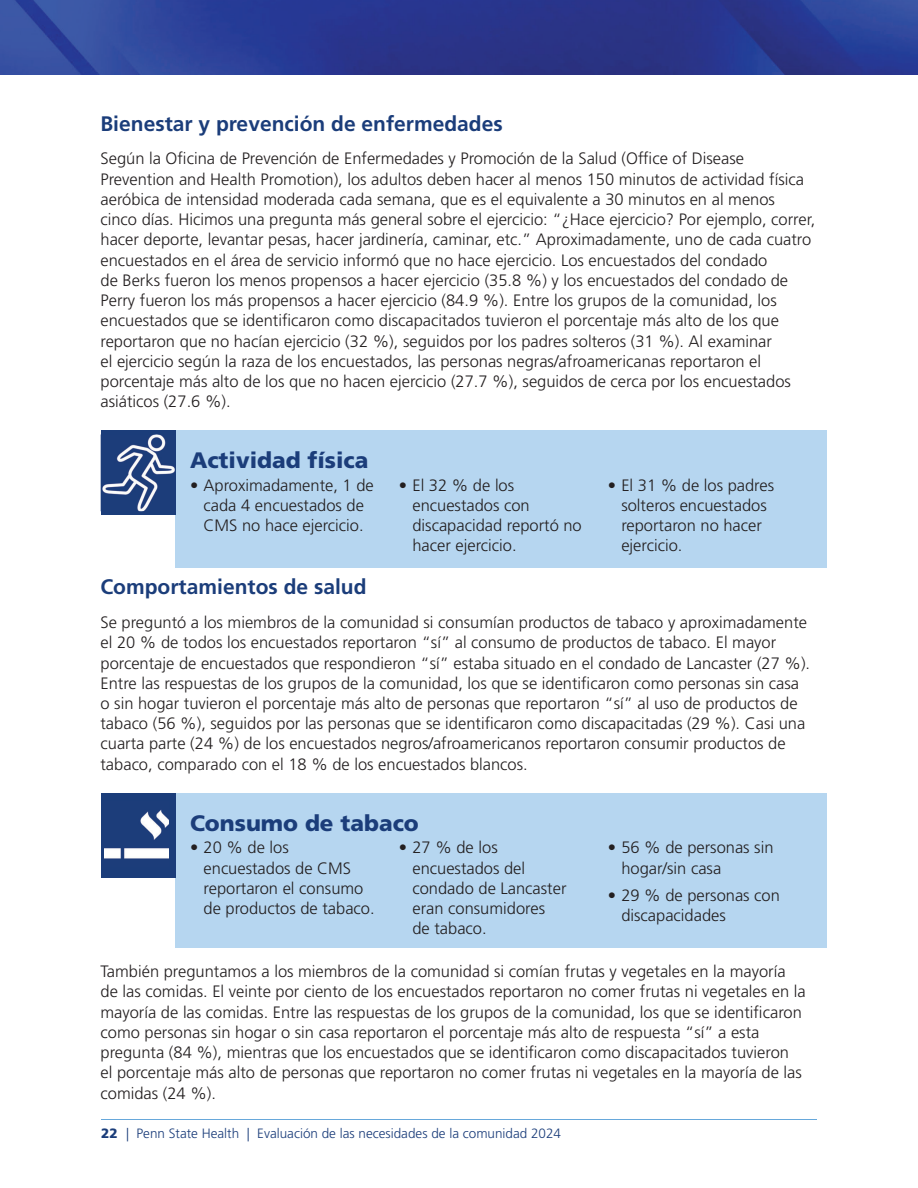
<style>
.page{position:relative;width:918px;height:1188px;background:#fff}
.page>*{position:absolute;margin:0;border:0;box-sizing:border-box;transform-origin:0 0}
.t1{font:900 22.35px "Frutiger LT Std";color:#1b3d7a}
.t2{font:700 21px "Frutiger LT Std";color:#1b3d7a}
.t3{font:300 16.5px/20.2px "Frutiger LT Std";color:#231f20}
.t4{font:300 13.5px "Frutiger LT Std";color:#1b3d7a}
.s1{font-weight:900}
</style>
<div class="page">
<hr style="left:101px;top:1119px;width:716px;height:1px;background:#67a8db">
<img style="left:0;top:0;width:918px;height:74px">
<div style="left:176px;top:431px;width:651px;height:137px;background:#b6d6f0"></div>
<div style="left:101px;top:431px;width:75px;height:84px;background:#1b3d7a"></div>
<img style="left:102px;top:434px;width:73px;height:77px">
<div style="left:176px;top:793px;width:651px;height:155px;background:#b6d6f0"></div>
<div style="left:101px;top:793px;width:75px;height:85px;background:#1b3d7a"></div>
<img style="left:104px;top:810px;width:65px;height:49px">
<p class="t2" style="left:101px;top:114px;width:404px">Bienestar y prevención de enfermedades</p>
<p class="t3" style="left:101px;top:149px;width:716px">Según la Oficina de Prevención de Enfermedades y Promoción de la Salud (Office of Disease Prevention and Health Promotion), los adultos deben hacer al menos 150 minutos de actividad física aeróbica de intensidad moderada cada semana, que es el equivalente a 30 minutos en al menos cinco días. Hicimos una pregunta más general sobre el ejercicio: “¿Hace ejercicio? Por ejemplo, correr, hacer deporte, levantar pesas, hacer jardinería, caminar, etc.” Aproximadamente, uno de cada cuatro encuestados en el área de servicio informó que no hace ejercicio. Los encuestados del condado<br>de Berks fueron los menos propensos a hacer ejercicio (35.8 %) y los encuestados del condado de Perry fueron los más propensos a hacer ejercicio (84.9 %). Entre los grupos de la comunidad, los encuestados que se identificaron como discapacitados tuvieron el porcentaje más alto de los que reportaron que no hacían ejercicio (32 %), seguidos por los padres solteros (31 %). Al examinar<br>el ejercicio según la raza de los encuestados, las personas negras/afroamericanas reportaron el porcentaje más alto de los que no hacen ejercicio (27.7 %), seguidos de cerca por los encuestados asiáticos (27.6 %).</p>
<h1 class="t1" style="left:190px;top:451px;width:180px">Actividad física</h1>
<p class="t3" style="left:190px;top:476px;width:185px;text-align:center">• Aproximadamente, 1 de cada 4 encuestados de<br>CMS no hace ejercicio.</p>
<p class="t3" style="left:412px;top:476px;width:171px;text-indent:-13px">• El 32 % de los encuestados con discapacidad reportó no hacer ejercicio.</p>
<p class="t3" style="left:621px;top:475px;width:154px;text-indent:-13px">• El 31 % de los padres solteros encuestados reportaron no hacer ejercicio.</p>
<p class="t2" style="left:101px;top:578px;width:268px">Comportamientos de salud</p>
<p class="t3" style="left:101px;top:613px;width:711px">Se preguntó a los miembros de la comunidad si consumían productos de tabaco y aproximadamente el 20 % de todos los encuestados reportaron “sí” al consumo de productos de tabaco. El mayor porcentaje de encuestados que respondieron “sí” estaba situado en el condado de Lancaster (27 %).<br>Entre las respuestas de los grupos de la comunidad, los que se identificaron como personas sin casa o sin hogar tuvieron el porcentaje más alto de personas que reportaron “sí” al uso de productos de tabaco (56 %), seguidos por las personas que se identificaron como discapacitadas (29 %). Casi una cuarta parte (24 %) de los encuestados negros/afroamericanos reportaron consumir productos de tabaco, comparado con el 18 % de los encuestados blancos.</p>
<h1 class="t1" style="left:190px;top:813px;width:230px">Consumo de tabaco</h1>
<p class="t3" style="left:204px;top:838px;width:173px;text-indent:-13px">• 20 % de los encuestados de CMS reportaron el consumo de productos de tabaco.</p>
<p class="t3" style="left:412px;top:838px;width:156px;text-indent:-13px">• 27 % de los encuestados del condado de Lancaster eran consumidores de tabaco.</p>
<p class="t3" style="left:621px;top:838px;width:154px;text-indent:-13px">• 56 % de personas sin hogar/sin casa</p>
<p class="t3" style="left:621px;top:886px;width:160px;text-indent:-13px">• 29 % de personas con discapacidades</p>
<p class="t3" style="left:101px;top:962px;width:707px">También preguntamos a los miembros de la comunidad si comían frutas y vegetales en la mayoría de las comidas. El veinte por ciento de los encuestados reportaron no comer frutas ni vegetales en la mayoría de las comidas. Entre las respuestas de los grupos de la comunidad, los que se identificaron como personas sin hogar o sin casa reportaron el porcentaje más alto de respuesta “sí” a esta pregunta (84 %), mientras que los encuestados que se identificaron como discapacitados tuvieron<br>el porcentaje más alto de personas que reportaron no comer frutas ni vegetales en la mayoría de las comidas (24 %).</p>
<p class="t4" style="left:101px;top:1128px;width:461px"><span class="s1">22</span> | Penn State Health | Evaluación de las necesidades de la comunidad 2024</p>
</div>
